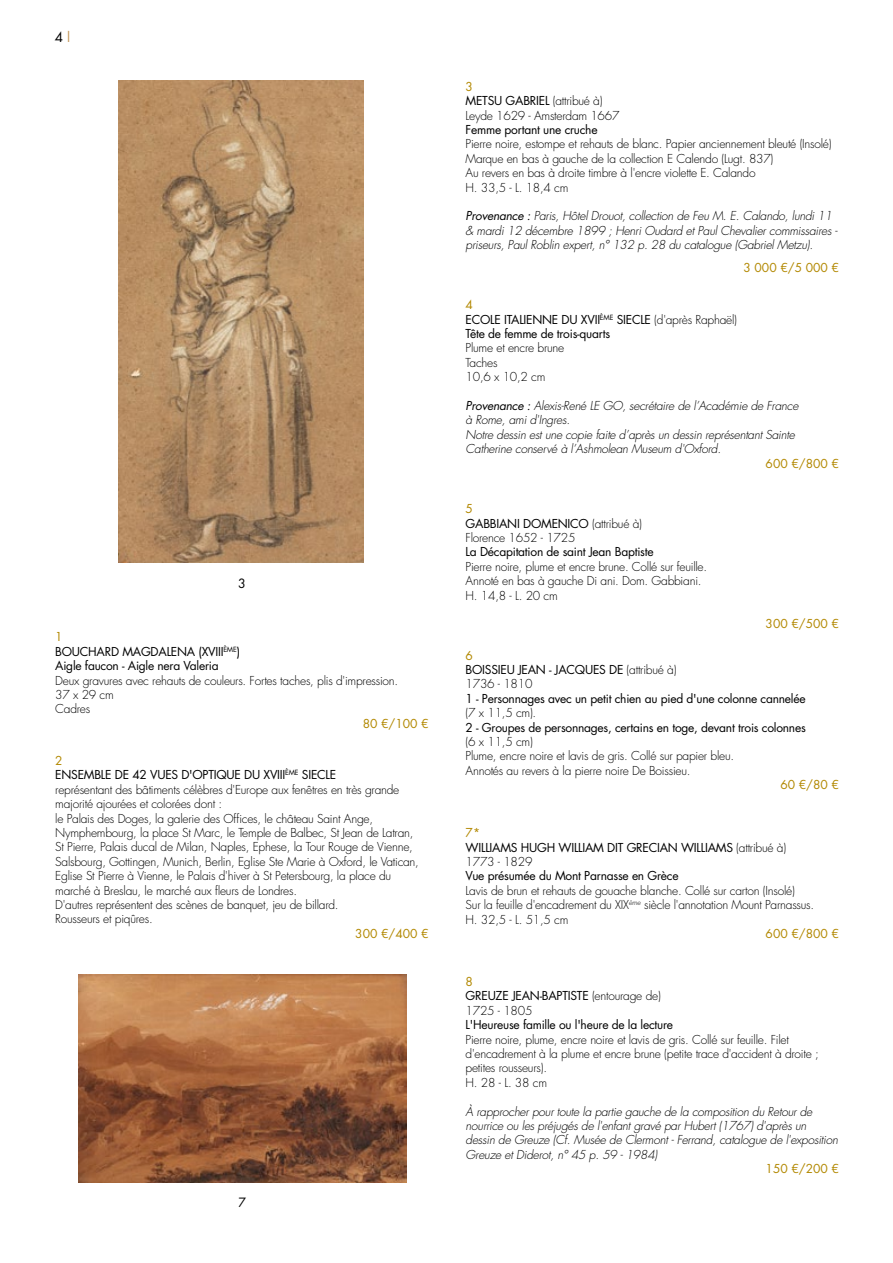
<style>
.page{position:relative;width:893px;height:1263px;background:#fff}
.page>*{position:absolute;margin:0;border:0;box-sizing:border-box;transform-origin:0 0}
.t1{font:13.5px "Futura Std";color:#000}
.t2{font:12.45px "Futura Std";color:#000}
.t3{font:300 12px/14.4px "Futura Std";letter-spacing:-.02em;color:#000}
.t4{font:italic 300 12px/14.4px "Futura Std";letter-spacing:-.02em;color:#000}
.t5{font:12px/14.4px "Futura Std";letter-spacing:-.02em;color:#000}
.t6{font:12px "Futura Std";color:#b28800}
.s1{color:#c29558}
.s2{color:#b28800}
.s3{font-weight:400;color:#b28800}
.s4{font-weight:400}
.s5{font-weight:300}
</style>
<div class="page">
<img style="left:118px;top:81px;width:246px;height:481px">
<img style="left:79px;top:974px;width:327px;height:208px">
<p class="t1" style="left:55px;top:28px;width:17px">4 <span class="s1">l</span></p>
<p class="t2" style="left:238px;top:575px;width:9px">3</p>
<p class="t5" style="left:55px;top:630px;width:186px"><span class="s2">1<br></span>BOUCHARD MAGDALENA (XVIII<sup>ÈME</sup>)<br>Aigle faucon - Aigle nera Valeria</p>
<p class="t3" style="left:55px;top:673px;width:345px">Deux gravures avec rehauts de couleurs. Fortes taches, plis d'impression.<br>37 x 29 cm<br>Cadres</p>
<p class="t6" style="left:363px;top:716px;width:67px">80 €/100 €</p>
<p class="t3" style="left:55px;top:754px;width:365px"><span class="s3">2<br></span><span class="s4">ENSEMBLE DE 42 VUES D'OPTIQUE DU XVIII</span><sup>ÈME</sup> <span class="s4">SIECLE<br></span>représentant des bâtiments célèbres d'Europe aux fenêtres en très grande majorité ajourées et colorées dont :<br>le Palais des Doges, la galerie des Offices, le château Saint Ange, Nymphembourg, la place St Marc, le Temple de Balbec, St Jean de Latran, St Pierre, Palais ducal de Milan, Naples, Ephese, la Tour Rouge de Vienne, Salsbourg, Gottingen, Munich, Berlin, Eglise Ste Marie à Oxford, le Vatican, Eglise St Pierre à Vienne, le Palais d'hiver à St Petersbourg, la place du marché à Breslau, le marché aux fleurs de Londres.<br>D'autres représentent des scènes de banquet, jeu de billard.<br>Rousseurs et piqûres.</p>
<p class="t6" style="left:355px;top:926px;width:75px">300 €/400 €</p>
<p class="t2" style="left:239px;top:1195px;width:9px">7</p>
<p class="t3" style="left:466px;top:79px;width:155px"><span class="s3">3<br></span><span class="s4">METSU GABRIEL</span> (attribué à)<br>Leyde 1629 - Amsterdam 1667</p>
<p class="t5" style="left:466px;top:122px;width:133px">Femme portant une cruche</p>
<p class="t3" style="left:466px;top:137px;width:368px">Pierre noire, estompe et rehauts de blanc. Papier anciennement bleuté (Insolé)<br>Marque en bas à gauche de la collection E Calendo (Lugt. 837)<br>Au revers en bas à droite timbre à l'encre violette E. Calando<br>H. 33,5 - L. 18,4 cm</p>
<p class="t4" style="left:466px;top:209px;width:373px"><span class="s4">Provenance :</span> Paris, Hôtel Drouot, collection de Feu M. E. Calando, lundi 11 &amp; mardi 12 décembre 1899 ; Henri Oudard et Paul Chevalier commissaires - priseurs, Paul Roblin expert, n° 132 p. 28 du catalogue (Gabriel Metzu).</p>
<p class="t6" style="left:743px;top:260px;width:97px">3 000 €/5 000 €</p>
<p class="t5" style="left:466px;top:298px;width:273px"><span class="s2">4<br></span>ECOLE ITALIENNE DU XVII<sup>ÈME</sup> SIECLE <span class="s5">(d'après Raphaël)<br></span>Tête de femme de trois-quarts</p>
<p class="t3" style="left:466px;top:341px;width:100px">Plume et encre brune<br>Taches<br>10,6 x 10,2 cm</p>
<p class="t4" style="left:466px;top:399px;width:334px"><span class="s4">Provenance :</span> Alexis-René LE GO, secrétaire de l’Académie de France à Rome, ami d'Ingres.<br>Notre dessin est une copie faite d’après un dessin représentant Sainte Catherine conservé à l’Ashmolean Museum d'Oxford.</p>
<p class="t6" style="left:766px;top:455px;width:75px">600 €/800 €</p>
<p class="t3" style="left:466px;top:502px;width:178px"><span class="s3">5<br></span><span class="s4">GABBIANI DOMENICO</span> (attribué à)<br>Florence 1652 - 1725</p>
<p class="t5" style="left:466px;top:545px;width:190px">La Décapitation de saint Jean Baptiste</p>
<p class="t3" style="left:466px;top:559px;width:243px">Pierre noire, plume et encre brune. Collé sur feuille.<br>Annoté en bas à gauche Di ani. Dom. Gabbiani.<br>H. 14,8 - L. 20 cm</p>
<p class="t6" style="left:766px;top:616px;width:75px">300 €/500 €</p>
<p class="t5" style="left:466px;top:648px;width:212px"><span class="s2">6<br></span>BOISSIEU JEAN - JACQUES DE <span class="s5">(attribué à)<br>1736 - 1810</span></p>
<p class="t5" style="left:466px;top:691px;width:341px">1 - Personnages avec un petit chien au pied d'une colonne cannelée</p>
<p class="t3" style="left:466px;top:706px;width:72px">(7 x 11,5 cm).</p>
<p class="t5" style="left:466px;top:720px;width:342px">2 - Groupes de personnages, certains en toge, devant trois colonnes</p>
<p class="t3" style="left:466px;top:735px;width:270px">(6 x 11,5 cm)<br>Plume, encre noire et lavis de gris. Collé sur papier bleu.<br>Annotés au revers à la pierre noire De Boissieu.</p>
<p class="t6" style="left:780px;top:777px;width:60px">60 €/80 €</p>
<p class="t5" style="left:466px;top:826px;width:322px"><span class="s2">7*<br></span>WILLIAMS HUGH WILLIAM DIT GRECIAN WILLIAMS <span class="s5">(attribué à)<br>1773 - 1829</span></p>
<p class="t5" style="left:466px;top:869px;width:214px">Vue présumée du Mont Parnasse en Grèce</p>
<p class="t3" style="left:466px;top:883px;width:350px">Lavis de brun et rehauts de gouache blanche. Collé sur carton (Insolé)<br>Sur la feuille d'encadrement du XIX<sup>ème</sup> siècle l'annotation Mount Parnassus.<br>H. 32,5 - L. 51,5 cm</p>
<p class="t6" style="left:766px;top:926px;width:75px">600 €/800 €</p>
<p class="t3" style="left:466px;top:975px;width:197px"><span class="s3">8<br></span><span class="s4">GREUZE JEAN-BAPTISTE</span> (entourage de)<br>1725 - 1805</p>
<p class="t5" style="left:466px;top:1018px;width:209px">L'Heureuse famille ou l'heure de la lecture</p>
<p class="t3" style="left:466px;top:1032px;width:355px">Pierre noire, plume, encre noire et lavis de gris. Collé sur feuille. Filet d'encadrement à la plume et encre brune (petite trace d'accident à droite ; petites rousseurs).<br>H. 28 - L. 38 cm</p>
<p class="t4" style="left:466px;top:1104px;width:374px">À rapprocher pour toute la partie gauche de la composition du Retour de nourrice ou les préjugés de l'enfant gravé par Hubert (1767) d'après un dessin de Greuze (Cf. Musée de Clermont - Ferrand, catalogue de l'exposition Greuze et Diderot, n° 45 p. 59 - 1984)</p>
<p class="t6" style="left:766px;top:1161px;width:75px">150 €/200 €</p>
</div>
